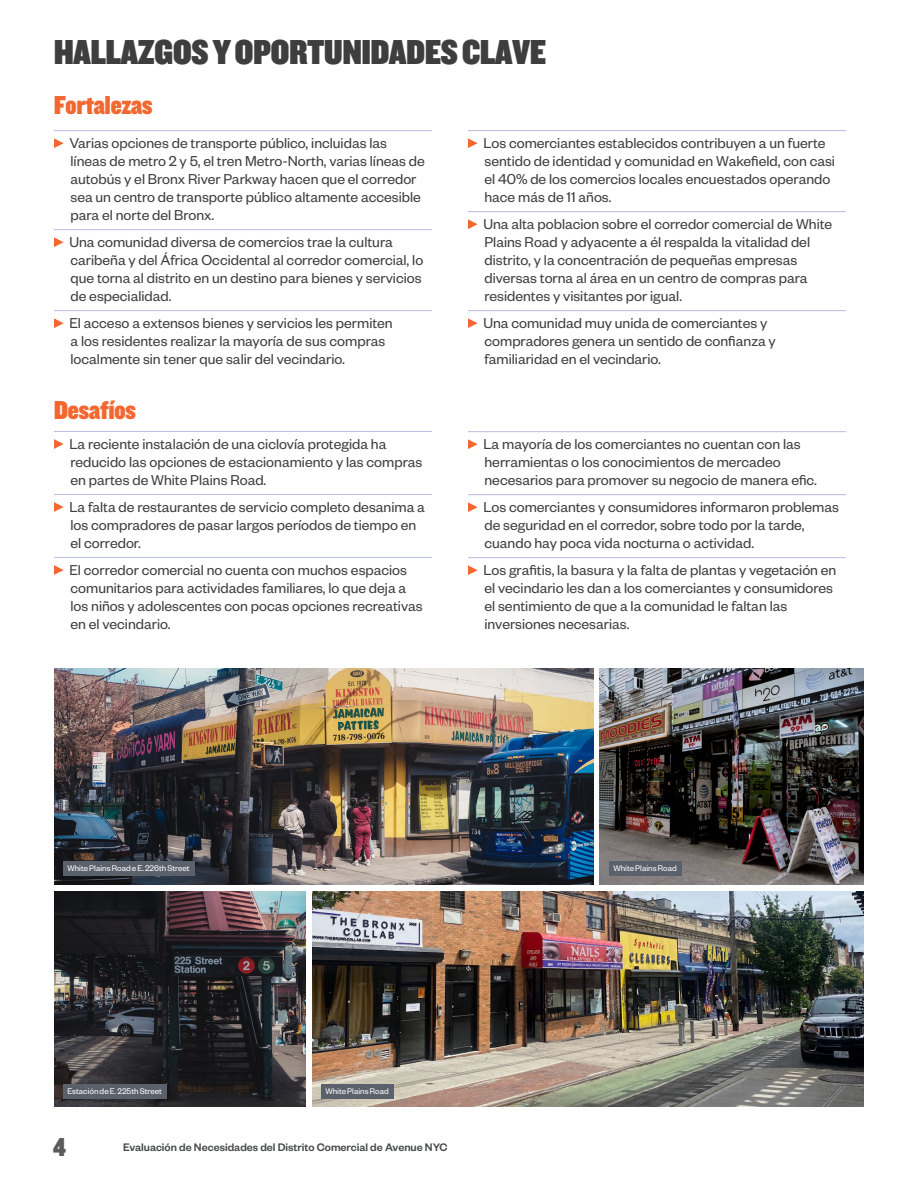
<style>
.page{position:relative;width:918px;height:1188px;background:#fff}
.page>*{position:absolute;margin:0;border:0;box-sizing:border-box;transform-origin:0 0}
.Header_2{font:36px "Knockout HTF90 Ultmt Welterwt";color:#3e3e3f}
.t1{font:27px "Knockout HTF90 Ultmt Welterwt";color:#f26830}
.t2{font:27px "Knockout HTF90 Ultmt Welterwt";color:#5b5b5e}
.BList___10_5_Alternate_Off{font:15.75px/18px "Founders Grotesk";color:#3e3e3f}
.BList___10_5_Alternate_On{font:15.75px/18px "Founders Grotesk";color:#3e3e3f}
.t3{font:500 12px "Founders Grotesk";color:#464748}
.Photo_Caption_On_Photo{font:9px "Founders Grotesk";color:#fff}
</style>
<div class="page">
<img style="left:54px;top:668px;width:540px;height:216px">
<img style="left:600px;top:668px;width:264px;height:216px">
<div style="left:63px;top:861px;width:131px;height:15px;background:#5b616b"></div>
<div style="left:609px;top:861px;width:72px;height:15px;background:#5b616b"></div>
<img style="left:312px;top:891px;width:552px;height:216px">
<img style="left:54px;top:891px;width:252px;height:216px">
<div style="left:63px;top:1084px;width:103px;height:15px;background:#5b616b"></div>
<div style="left:321px;top:1084px;width:72px;height:15px;background:#5b616b"></div>
<hr style="left:54px;top:130px;width:378px;height:1px;background:#b7bdde">
<hr style="left:54px;top:229px;width:378px;height:1px;background:#b7bdde">
<hr style="left:54px;top:310px;width:378px;height:1px;background:#b7bdde">
<svg style="left:54px;top:138px;width:10px;height:10px"></svg>
<svg style="left:54px;top:237px;width:10px;height:10px"></svg>
<svg style="left:54px;top:318px;width:10px;height:10px"></svg>
<hr style="left:468px;top:130px;width:378px;height:1px;background:#b7bdde">
<hr style="left:468px;top:211px;width:378px;height:1px;background:#b7bdde">
<hr style="left:468px;top:310px;width:378px;height:1px;background:#b7bdde">
<svg style="left:468px;top:138px;width:10px;height:10px"></svg>
<svg style="left:468px;top:219px;width:10px;height:10px"></svg>
<svg style="left:468px;top:318px;width:10px;height:10px"></svg>
<hr style="left:468px;top:431px;width:378px;height:1px;background:#b7bdde">
<hr style="left:468px;top:494px;width:378px;height:1px;background:#b7bdde">
<hr style="left:468px;top:557px;width:378px;height:1px;background:#b7bdde">
<svg style="left:468px;top:439px;width:10px;height:10px"></svg>
<svg style="left:468px;top:502px;width:10px;height:10px"></svg>
<svg style="left:468px;top:565px;width:10px;height:10px"></svg>
<hr style="left:54px;top:431px;width:378px;height:1px;background:#b7bdde">
<hr style="left:54px;top:494px;width:378px;height:1px;background:#b7bdde">
<hr style="left:54px;top:557px;width:378px;height:1px;background:#b7bdde">
<svg style="left:54px;top:439px;width:10px;height:10px"></svg>
<svg style="left:54px;top:502px;width:10px;height:10px"></svg>
<svg style="left:54px;top:565px;width:10px;height:10px"></svg>
<p class="Header_2" style="left:54px;top:33px;width:493px">HALLAZGOS Y OPORTUNIDADES CLAVE</p>
<p class="t1" style="left:54px;top:90px;width:100px">Fortalezas</p>
<p class="BList___10_5_Alternate_Off" style="left:69px;top:133px;width:357px">Varias opciones de transporte público, incluidas las líneas de metro 2 y 5, el tren Metro-North, varias líneas de autobús y el Bronx River Parkway hacen que el corredor sea un centro de transporte público altamente accesible para el norte del Bronx.</p>
<p class="BList___10_5_Alternate_On" style="left:69px;top:232px;width:355px">Una comunidad diversa de comercios trae la cultura caribeña y del África Occidental al corredor comercial, lo que torna al distrito en un destino para bienes y servicios de especialidad.</p>
<p class="BList___10_5_Alternate_Off" style="left:69px;top:313px;width:325px">El acceso a extensos bienes y servicios les permiten a los residentes realizar la mayoría de sus compras localmente sin tener que salir del vecindario.</p>
<p class="BList___10_5_Alternate_Off" style="left:483px;top:133px;width:353px">Los comerciantes establecidos contribuyen a un fuerte sentido de identidad y comunidad en Wakefield, con casi el 40% de los comercios locales encuestados operando hace más de 11 años.</p>
<p class="BList___10_5_Alternate_Off" style="left:483px;top:214px;width:350px">Una alta poblacion sobre el corredor comercial de White Plains Road y adyacente a él respalda la vitalidad del distrito, y la concentración de pequeñas empresas diversas torna al área en un centro de compras para residentes y visitantes por igual.</p>
<p class="BList___10_5_Alternate_Off" style="left:483px;top:313px;width:294px">Una comunidad muy unida de comerciantes y compradores genera un sentido de confianza y familiaridad en el vecindario.</p>
<p class="t1" style="left:54px;top:395px;width:83px">Desafíos</p>
<p class="BList___10_5_Alternate_Off" style="left:69px;top:434px;width:355px">La reciente instalación de una ciclovía protegida ha reducido las opciones de estacionamiento y las compras en partes de White Plains Road.</p>
<p class="BList___10_5_Alternate_Off" style="left:69px;top:497px;width:357px">La falta de restaurantes de servicio completo desanima a los compradores de pasar largos períodos de tiempo en el corredor.</p>
<p class="BList___10_5_Alternate_Off" style="left:69px;top:560px;width:355px">El corredor comercial no cuenta con muchos espacios comunitarios para actividades familiares, lo que deja a los niños y adolescentes con pocas opciones recreativas en el vecindario.</p>
<p class="BList___10_5_Alternate_Off" style="left:483px;top:434px;width:335px">La mayoría de los comerciantes no cuentan con las herramientas o los conocimientos de mercadeo necesarios para promover su negocio de manera efic.</p>
<p class="BList___10_5_Alternate_Off" style="left:483px;top:497px;width:357px">Los comerciantes y consumidores informaron problemas de seguridad en el corredor, sobre todo por la tarde, cuando hay poca vida nocturna o actividad.</p>
<p class="BList___10_5_Alternate_Off" style="left:483px;top:560px;width:355px">Los grafitis, la basura y la falta de plantas y vegetación en el vecindario les dan a los comerciantes y consumidores el sentimiento de que a la comunidad le faltan las inversiones necesarias.</p>
<p class="Photo_Caption_On_Photo" style="left:68px;top:863px;width:124px">White Plains Road e E. 226th Street</p>
<p class="Photo_Caption_On_Photo" style="left:614px;top:863px;width:65px">White Plains Road</p>
<p class="Photo_Caption_On_Photo" style="left:68px;top:1086px;width:96px">Estación de E. 225th Street</p>
<p class="Photo_Caption_On_Photo" style="left:326px;top:1086px;width:65px">White Plains Road</p>
<h2 class="t2" style="left:53px;top:1133px;width:14px">4</h2>
<p class="t3" style="left:123px;top:1140px;width:326px">Evaluación de Necesidades del Distrito Comercial de Avenue NYC</p>
</div>
